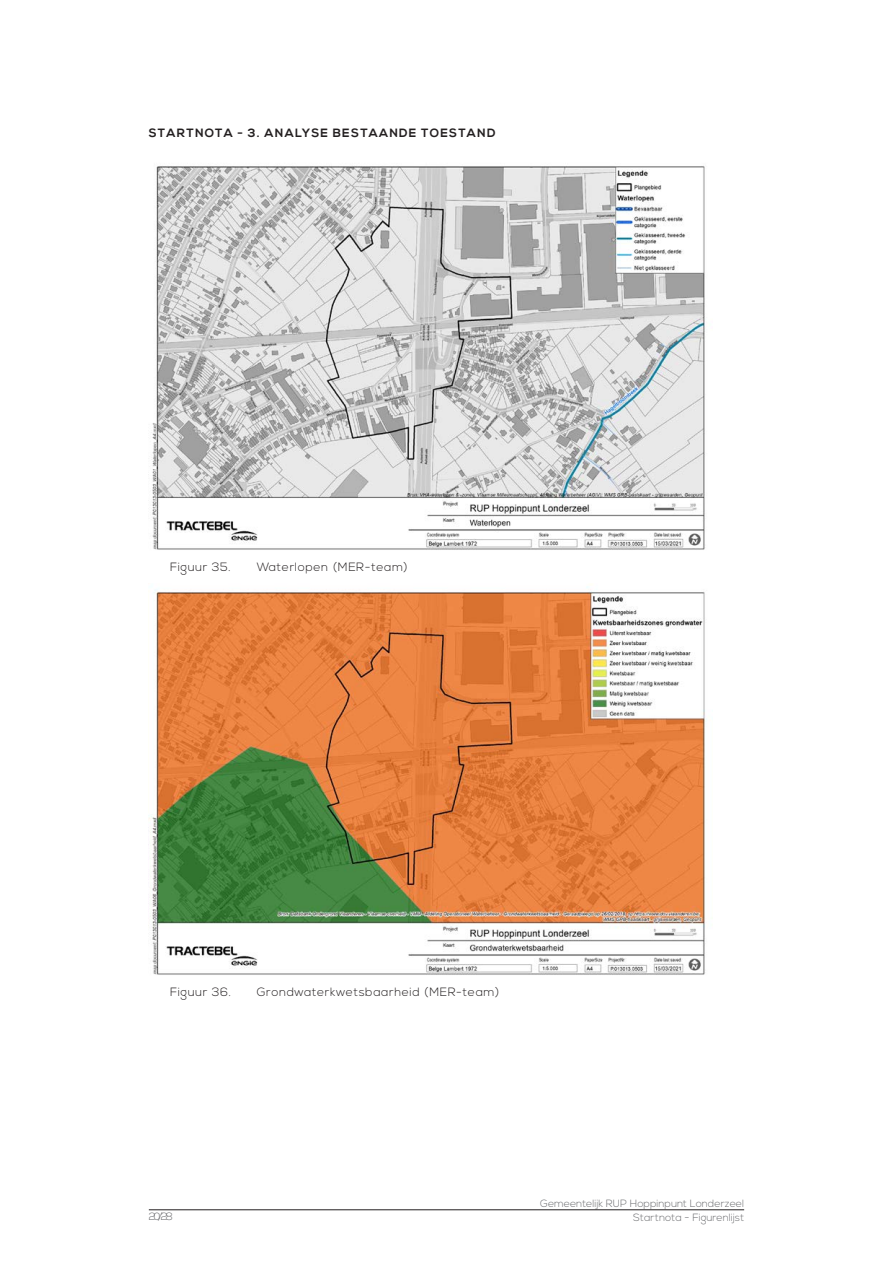
<style>
.page{position:relative;width:893px;height:1263px;background:#fff}
.page>*{position:absolute;margin:0;border:0;box-sizing:border-box;transform-origin:0 0}
.Tekst_figuren{font:300 12px "Nexa";letter-spacing:.05em;color:#231f20}
.Titel_adres_links{font:700 12px "Nexa";letter-spacing:.1em;color:#231f20}
.t1{font:300 10.5px/13.5px "Nexa";color:#6c6d70;text-align:right}
</style>
<div class="page">
<hr style="left:149px;top:1209px;width:595px;height:1px;background:#231f20">
<img style="left:149px;top:586px;width:558px;height:389px">
<img style="left:151px;top:166px;width:554px;height:384px">
<p class="Titel_adres_links" style="left:149px;top:125px;width:348px">STARTNOTA - 3. ANALYSE BESTAANDE TOESTAND</p>
<p class="Tekst_figuren" style="left:170px;top:560px;width:62px">Figuur 35.</p>
<p class="Tekst_figuren" style="left:257px;top:560px;width:152px">Waterlopen (MER-team)</p>
<p class="Tekst_figuren" style="left:170px;top:985px;width:62px">Figuur 36.</p>
<p class="Tekst_figuren" style="left:257px;top:985px;width:244px">Grondwaterkwetsbaarheid (MER-team)</p>
<p class="t1" style="left:149px;top:1209px;width:25px">20/28</p>
<p class="t1" style="left:540px;top:1197px;width:205px">Gemeentelijk RUP Hoppinpunt Londerzeel<br>Startnota - Figurenlijst</p>
</div>
